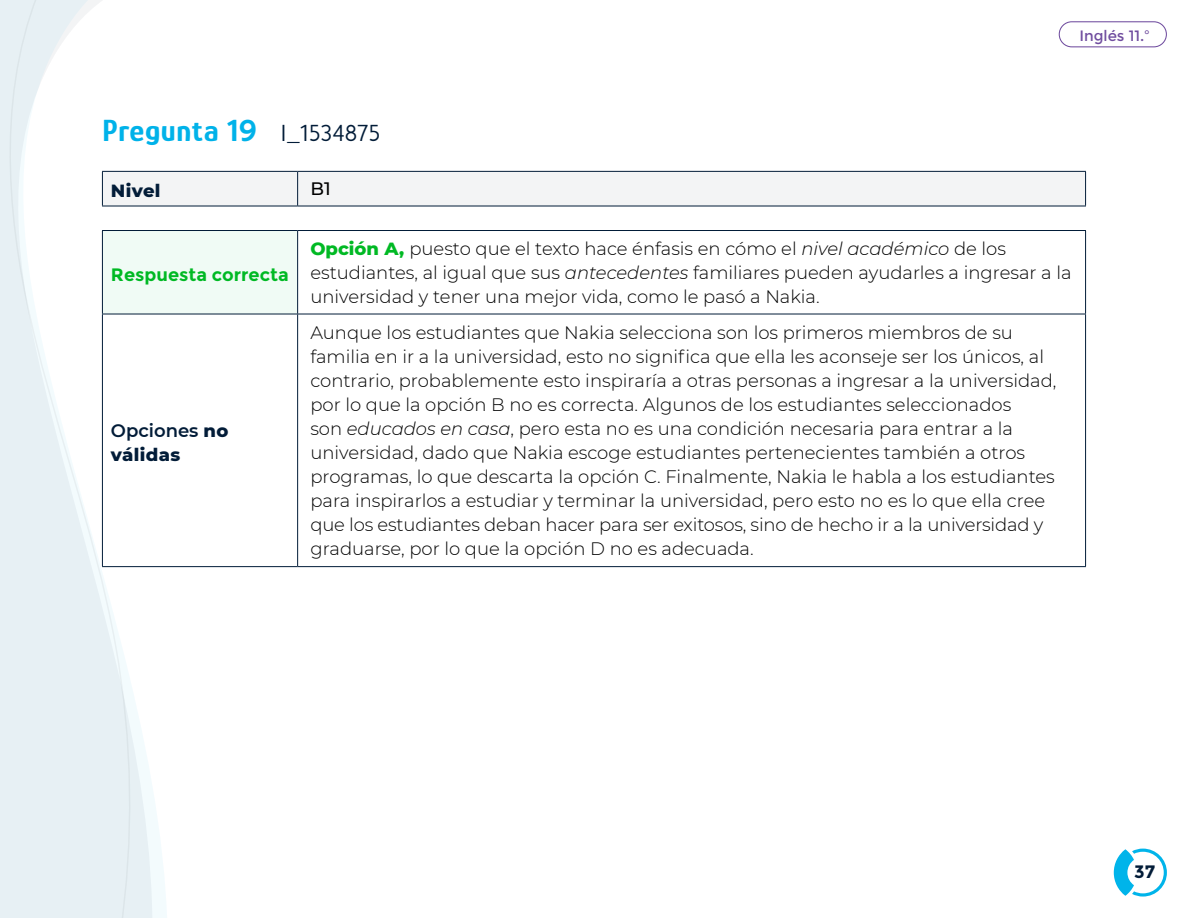
<style>
.page{position:relative;width:1188px;height:918px;background:#fff}
.page>*{position:absolute;margin:0;border:0;box-sizing:border-box;transform-origin:0 0}
.Subtítulos{font:700 31.5px "Glory";letter-spacing:.02em;color:#00b2e9}
.Texto_especificacion{font:300 18px/24px "Montserrat";color:#000}
.Encabezado_especific{font:800 18px/24px "Montserrat";letter-spacing:.02em;color:#021c38}
.Encabezado_especific-2{font:700 18px "Montserrat";color:#00b924}
.t1{font:700 18px "Montserrat";color:#021c38}
.Texto_especificacion-2{font:500 18px "Montserrat";color:#000}
.t2{font:15px "Montserrat";color:#704d9f}
.s1{font-weight:400;font-size:24px;color:#021c38}
.s2{font-weight:600}
.s3{font-weight:800;color:#00b924}
.s4{font-style:italic}
</style>
<div class="page">
<svg style="left:1114px;top:849px;width:53px;height:48px"></svg>
<svg style="left:152px;top:170px;width:16px;height:748px"></svg>
<svg style="left:0;top:0;width:152px;height:918px;fill:#e7f0f4"></svg>
<svg style="left:9px;top:0;width:121px;height:918px"></svg>
<div style="left:1059px;top:21px;width:108px;height:26px;border:1px solid #704d9f;border-radius:13px"></div>
<div style="left:103px;top:172px;width:982px;height:34px;background:#f3f4f5"></div>
<hr style="left:102px;top:171px;width:196px;height:1px;background:#021c38">
<hr style="left:102px;top:172px;width:1px;height:34px;background:#021c38">
<hr style="left:298px;top:171px;width:788px;height:1px;background:#021c38">
<hr style="left:297px;top:172px;width:1px;height:34px;background:#021c38">
<hr style="left:1085px;top:172px;width:1px;height:34px;background:#021c38">
<hr style="left:102px;top:206px;width:196px;height:1px;background:#021c38">
<hr style="left:298px;top:206px;width:788px;height:1px;background:#021c38">
<svg style="left:103px;top:231px;width:982px;height:335px"></svg>
<hr style="left:102px;top:314px;width:196px;height:1px;background:#021c38">
<hr style="left:102px;top:314px;width:1px;height:252px;background:#021c38">
<hr style="left:298px;top:314px;width:788px;height:1px;background:#021c38">
<hr style="left:297px;top:314px;width:1px;height:252px;background:#021c38">
<hr style="left:1085px;top:314px;width:1px;height:252px;background:#021c38">
<hr style="left:102px;top:566px;width:196px;height:1px;background:#021c38">
<hr style="left:298px;top:566px;width:788px;height:1px;background:#021c38">
<hr style="left:298px;top:230px;width:788px;height:1px;background:#021c38">
<hr style="left:1085px;top:231px;width:1px;height:83px;background:#021c38">
<hr style="left:102px;top:230px;width:196px;height:1px;background:#021c38">
<hr style="left:102px;top:231px;width:1px;height:83px;background:#021c38">
<hr style="left:297px;top:231px;width:1px;height:83px;background:#021c38">
<p class="t2" style="left:1079px;top:27px;width:72px">Inglés 11.º</p>
<p class="Subtítulos" style="left:102px;top:111px;width:280px">Pregunta 19 <span class="s1">I_1534875</span></p>
<p class="Encabezado_especific" style="left:111px;top:178px;width:51px">Nivel</p>
<p class="Texto_especificacion-2" style="left:310px;top:176px;width:22px">B1</p>
<p class="Encabezado_especific-2" style="left:111px;top:264px;width:179px">Respuesta correcta</p>
<p class="Encabezado_especific" style="left:111px;top:418px;width:119px"><span class="s2">Opciones</span> no válidas</p>
<p class="Texto_especificacion" style="left:310px;top:236px;width:763px"><span class="s3">Opción A,</span> puesto que el texto hace énfasis en cómo el <span class="s4">nivel académico</span> de los estudiantes, al igual que sus <span class="s4">antecedentes</span> familiares pueden ayudarles a ingresar a la universidad y tener una mejor vida, como le pasó a Nakia.</p>
<p class="Texto_especificacion" style="left:310px;top:320px;width:748px">Aunque los estudiantes que Nakia selecciona son los primeros miembros de su familia en ir a la universidad, esto no significa que ella les aconseje ser los únicos, al contrario, probablemente esto inspiraría a otras personas a ingresar a la universidad, por lo que la opción B no es correcta. Algunos de los estudiantes seleccionados<br>son <span class="s4">educados en casa</span>, pero esta no es una condición necesaria para entrar a la universidad, dado que Nakia escoge estudiantes pertenecientes también a otros programas, lo que descarta la opción C. Finalmente, Nakia le habla a los estudiantes para inspirarlos a estudiar y terminar la universidad, pero esto no es lo que ella cree que los estudiantes deban hacer para ser exitosos, sino de hecho ir a la universidad y graduarse, por lo que la opción D no es adecuada.</p>
<p class="t1" style="left:1134px;top:861px;width:23px">37</p>
</div>
